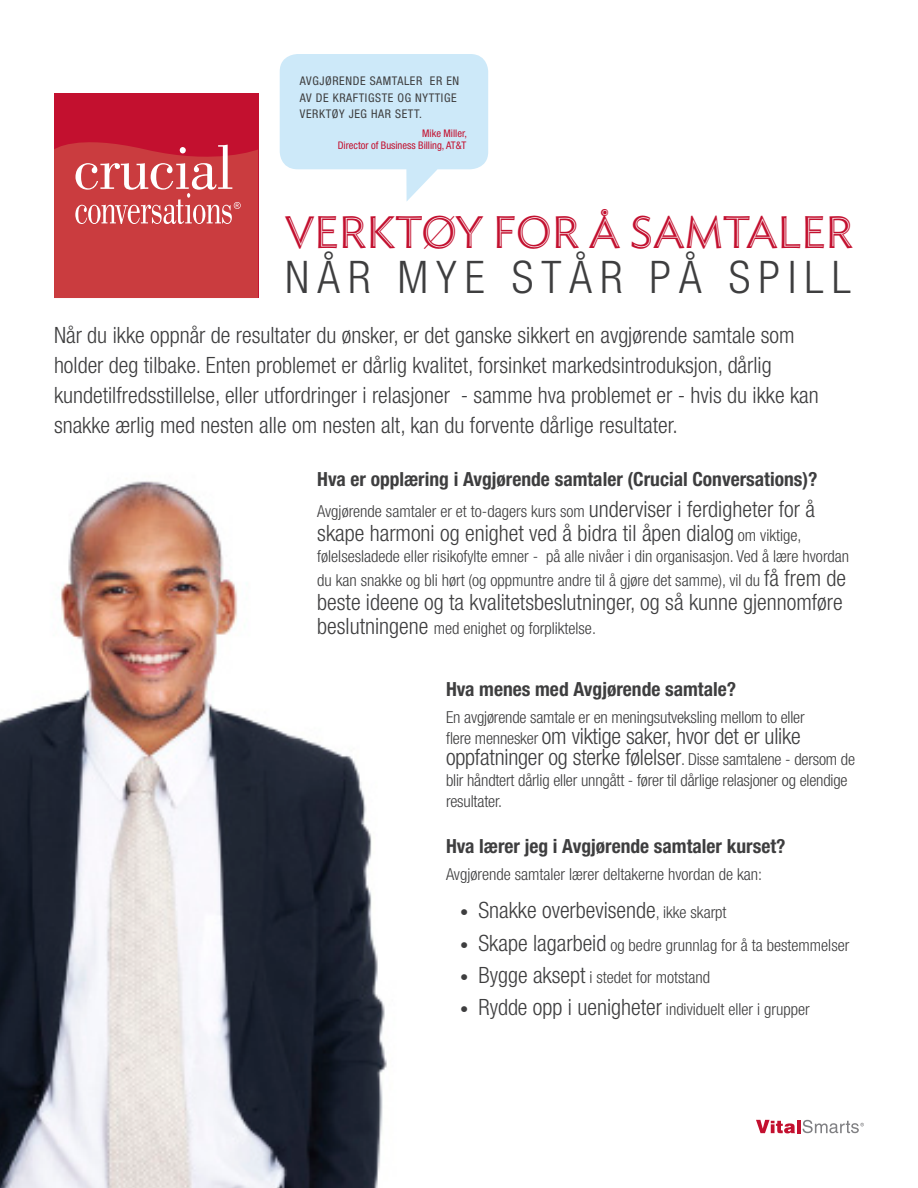
<style>
.page{position:relative;width:918px;height:1188px;background:#fff}
.page>*{position:absolute;margin:0;border:0;box-sizing:border-box;transform-origin:0 0}
.body{font:45px/45px "Topaz";letter-spacing:-.005em;color:#c3102f}
.body-2{font:300 condensed 22.5px/30px "Helvetica Neue";color:#3e3e3f}
.bullets_numbers{font:300 condensed 22.5px "Helvetica Neue";color:#3e3e3f}
.heading_2{font:700 condensed 19.5px "Helvetica Neue";color:#3e3e3f}
.body-3{font:300 condensed 16.5px/21px "Helvetica Neue";color:#3e3e3f}
.bullets_numbers-2{font:300 condensed 16.5px "Helvetica Neue";color:#3e3e3f}
.quote{font:condensed 12px/16.5px "Helvetica Neue";letter-spacing:.05em;color:#3e3e3f}
.byline{font:condensed 10.5px/12px "Helvetica Neue";color:#c3102f;text-align:right}
.s1{font-family:"Helvetica Neue";font-weight:300;font-stretch:condensed;color:#3e3e3f}
.s2{font-size:22.5px}
.s3{font-size:16.5px}
</style>
<div class="page">
<img style="left:0;top:481px;width:387px;height:707px">
<svg style="left:756px;top:1120px;width:39px;height:13px"></svg>
<hr style="left:797px;top:1120px;width:4px;height:13px;background:#c3102f">
<svg style="left:803px;top:1120px;width:61px;height:13px"></svg>
<div style="left:54px;top:94px;width:204px;height:204px;background:#c3102f"></div>
<svg style="left:54px;top:142px;width:204px;height:156px;background:#cd484d"></svg>
<svg style="left:280px;top:54px;width:208px;height:147px"></svg>
<p class="quote" style="left:300px;top:73px;width:161px">AVGJØRENDE SAMTALER ER EN<br>AV DE KRAFTIGSTE OG NYTTIGE<br>VERKTØY JEG HAR SETT.</p>
<p class="byline" style="left:338px;top:127px;width:131px">Mike Miller,<br>Director of Business Billing, AT&amp;T</p>
<p class="body" style="left:285px;top:207px;width:570px">VERKTØY FOR Å SAMTALER<br><span class="s1">NÅR MYE STÅR PÅ SPILL</span></p>
<p class="body-2" style="left:54px;top:320px;width:766px">Når du ikke oppnår de resultater du ønsker, er det ganske sikkert en avgjørende samtale som holder deg tilbake. Enten problemet er dårlig kvalitet, forsinket markedsintroduksjon, dårlig kundetilfredsstillelse, eller utfordringer i relasjoner - samme hva problemet er - hvis du ikke kan snakke ærlig med nesten alle om nesten alt, kan du forvente dårlige resultater.</p>
<p class="heading_2" style="left:317px;top:467px;width:502px">Hva er opplæring i Avgjørende samtaler (Crucial Conversations)?</p>
<p class="body-3" style="left:317px;top:500px;width:499px">Avgjørende samtaler er et to-dagers kurs som <span class="s2">underviser i ferdigheter for å</span></p>
<p class="body-2" style="left:317px;top:518px;width:486px">skape harmoni og enighet ved å bidra til åpen dialog <span class="s3">om viktige,</span></p>
<p class="body-3" style="left:317px;top:544px;width:534px;line-height:24px">følelsesladede eller risikofylte emner - på alle nivåer i din organisasjon. Ved å lære hvordan du kan snakke og bli hørt (og oppmuntre andre til å gjøre det samme), vil du <span class="s2">få frem de</span></p>
<p class="body-2" style="left:317px;top:587px;width:527px">beste ideene og ta kvalitetsbeslutninger, og så kunne gjennomføre</p>
<p class="body-3" style="left:317px;top:617px;width:280px"><span class="s2">beslutningene</span> med enighet og forpliktelse.</p>
<p class="heading_2" style="left:446px;top:677px;width:292px">Hva menes med Avgjørende samtale?</p>
<p class="body-3" style="left:446px;top:707px;width:360px">En avgjørende samtale er en meningsutveksling mellom to eller</p>
<p class="body-2" style="left:446px;top:726px;width:411px;line-height:21px"><span class="s3">flere mennesker</span> om viktige saker, hvor det er ulike oppfatninger og sterke følelser<span class="s3">. Disse samtalene - dersom de</span></p>
<p class="body-3" style="left:446px;top:770px;width:403px">blir håndtert dårlig eller unngått - fører til dårlige relasjoner og elendige resultater.</p>
<p class="heading_2" style="left:446px;top:834px;width:341px">Hva lærer jeg i Avgjørende samtaler kurset?</p>
<p class="body-3" style="left:446px;top:864px;width:318px">Avgjørende samtaler lærer deltakerne hvordan de kan:</p>
<p class="bullets_numbers" style="left:460px;top:897px;width:268px"><span class="s3">•</span> Snakke overbevisende<span class="s3">, ikke skarpt</span></p>
<p class="bullets_numbers-2" style="left:460px;top:935px;width:391px">• <span class="s2">Skape lagarbeid</span> og bedre grunnlag for å ta bestemmelser</p>
<p class="bullets_numbers-2" style="left:460px;top:968px;width:252px">• <span class="s2">Bygge aksept</span> i stedet for motstand</p>
<p class="bullets_numbers-2" style="left:460px;top:1000px;width:351px">• <span class="s2">Rydde opp i uenigheter</span> individuelt eller i grupper</p>
</div>
